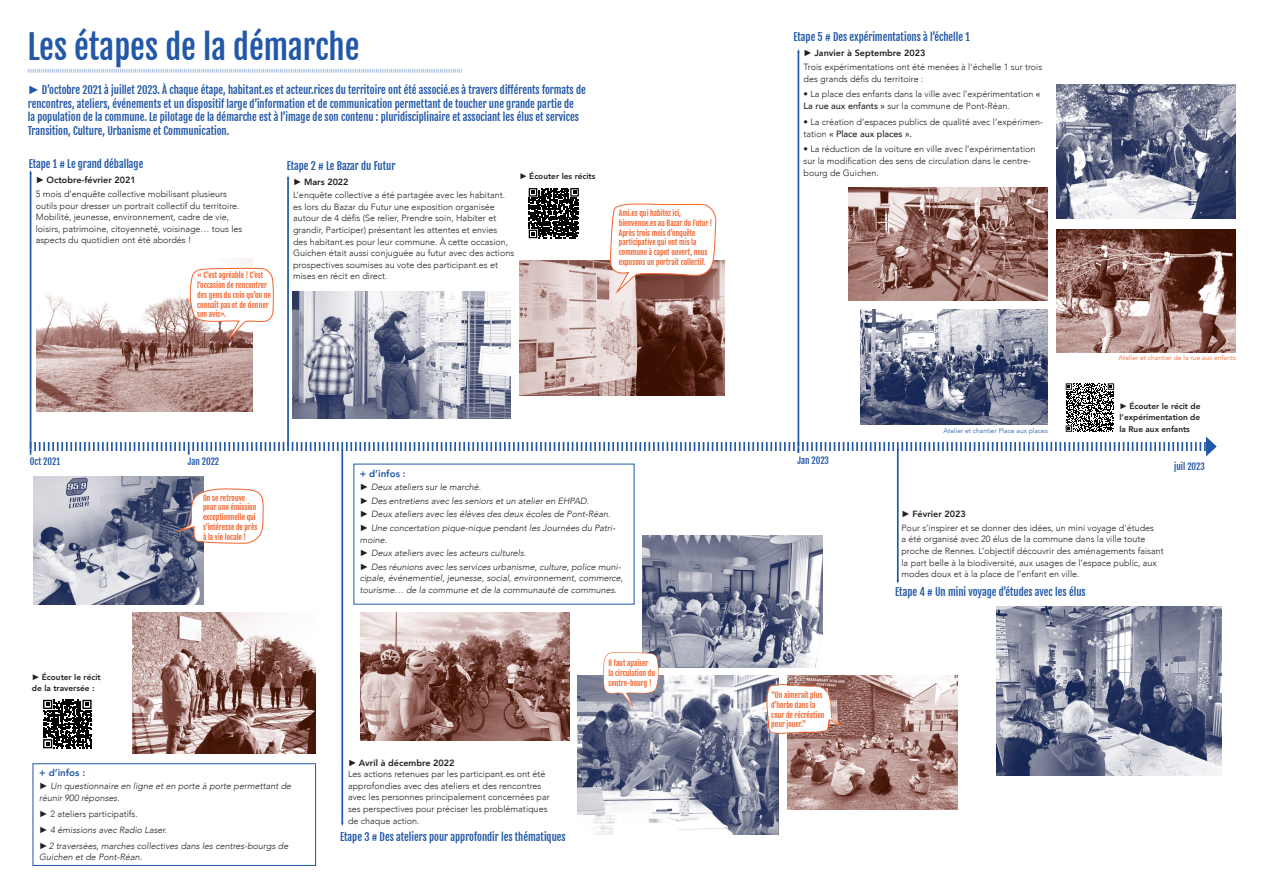
<style>
.page{position:relative;width:1263px;height:893px;background:#fff}
.page>*{position:absolute;margin:0;border:0;box-sizing:border-box;transform-origin:0 0}
.t1{font:33px "Fjalla One";color:#2258a7}
.t2{font:10.5px/13.5px "Fjalla One";color:#2258a7}
.t3{font:800 9.75px "Avenir";color:#2258a7}
.t4{font:300 9px/11.6px "Avenir";color:#231f20}
.t5{font:italic 300 9px/13.5px "Avenir";color:#231f20}
.t6{font:9px "Fjalla One";color:#2258a7}
.t7{font:800 8.25px/11.2px "Avenir";color:#231f20}
.t8{font:7.5px/9.8px "Fjalla One";color:#f2622b}
.t9{font:300 6.75px "Avenir";color:#f2622b}
.t10{font:300 6.75px "Avenir";color:#2258a7}
.s1{font-family:"Century";font-size:12px}
.s2{font-family:"Century";font-weight:400}
.s3{font-weight:800}
.s4{font-family:"Century";font-weight:400;font-style:normal}
.s5{font-style:normal}
.s6{font-weight:500}
</style>
<div class="page">
<hr style="left:30px;top:174px;width:1px;height:275px;background:#2258a7">
<div style="left:33px;top:763px;width:283px;height:103px;border:1px solid #2258a7"></div>
<img style="left:36px;top:259px;width:217px;height:124px">
<img style="left:133px;top:613px;width:183px;height:140px">
<img style="left:34px;top:476px;width:169px;height:128px">
<hr style="left:287px;top:179px;width:2px;height:267px;background:#2258a7">
<img style="left:293px;top:291px;width:218px;height:92px">
<hr style="left:341px;top:450px;width:2px;height:372px;background:#2258a7">
<hr style="left:897px;top:449px;width:2px;height:131px;background:#2258a7">
<hr style="left:797px;top:53px;width:2px;height:393px;background:#2258a7">
<img style="left:361px;top:613px;width:208px;height:127px">
<img style="left:578px;top:676px;width:201px;height:158px">
<img style="left:642px;top:535px;width:180px;height:132px">
<img style="left:787px;top:676px;width:170px;height:134px">
<img style="left:519px;top:261px;width:205px;height:122px">
<img style="left:1057px;top:230px;width:179px;height:122px">
<img style="left:1057px;top:84px;width:179px;height:135px">
<img style="left:860px;top:309px;width:188px;height:74px">
<img style="left:848px;top:188px;width:200px;height:113px">
<img style="left:997px;top:607px;width:225px;height:169px">
<svg style="left:27px;top:69px;width:435px;height:4px"></svg>
<img style="left:766px;top:684px;width:76px;height:50px">
<svg style="left:609px;top:203px;width:108px;height:90px"></svg>
<svg style="left:174px;top:489px;width:90px;height:55px"></svg>
<svg style="left:603px;top:652px;width:56px;height:54px"></svg>
<svg style="left:189px;top:268px;width:85px;height:71px"></svg>
<svg style="left:528px;top:188px;width:48px;height:51px"></svg>
<svg style="left:529px;top:188px;width:50px;height:50px"></svg>
<svg style="left:43px;top:699px;width:49px;height:50px"></svg>
<svg style="left:43px;top:700px;width:49px;height:48px"></svg>
<svg style="left:29px;top:383px;width:1188px;height:73px"></svg>
<h1 class="t1" style="left:27px;top:30px;width:334px">Les étapes de la démarche</h1>
<p class="t2" style="left:28px;top:84px;width:559px"><span class="s1">►</span> D’octobre 2021 à juillet 2023. À chaque étape, habitant.es et acteur.rices du territoire ont été associé.es à travers différents formats de rencontres, ateliers, événements et un dispositif large d’information et de communication permettant de toucher une grande partie de<br>la population de la commune. Le pilotage de la démarche est à l’image de son contenu : pluridisciplinaire et associant les élus et services Transition, Culture, Urbanisme et Communication.</p>
<p class="t2" style="left:29px;top:158px;width:116px">Etape 1 # Le grand déballage</p>
<p class="t4" style="left:36px;top:174px;width:193px;line-height:13.5px"><span class="s2">►</span> <span class="s3">Octobre-février 2021<br></span>5 mois d’enquête collective mobilisant plusieurs</p>
<p class="t4" style="left:36px;top:200px;width:208px">outils pour dresser un portrait collectif du territoire.<br>Mobilité, jeunesse, environnement, cadre de vie, loisirs, patrimoine, citoyenneté, voisinage… tous les aspects du quotidien ont été abordés !</p>
<p class="t8" style="left:197px;top:271px;width:75px">« C’est agréable ! C’est l’occasion de rencontrer des gens du coin qu’on ne connaît pas et de donner son avis».</p>
<p class="t2" style="left:287px;top:159px;width:110px">Etape 2 # Le Bazar du Futur</p>
<p class="t4" style="left:293px;top:175px;width:213px;line-height:13.5px"><span class="s2">►</span> <span class="s3">Mars 2022<br></span>L’enquête collective a été partagée avec les habitant.</p>
<p class="t4" style="left:293px;top:201px;width:223px">es lors du Bazar du Futur une exposition organisée autour de 4 défis (Se relier, Prendre soin, Habiter et grandir, Participer) présentant les attentes et envies<br>des habitant.es pour leur commune. À cette occasion, Guichen était aussi conjuguée au futur avec des actions prospectives soumises au vote des participant.es et mises en récit en direct.</p>
<p class="t7" style="left:519px;top:170px;width:78px"><span class="s2">►</span> Écouter les récits</p>
<p class="t8" style="left:619px;top:209px;width:95px">Ami.es qui habitez ici, bienvenue.es au Bazar du Futur !<br>Après trois mois d’enquête participative qui ont mis la commune à capot ouvert, nous exposons un portrait collectif.</p>
<p class="t6" style="left:30px;top:457px;width:32px">Oct 2021</p>
<p class="t6" style="left:188px;top:457px;width:33px">Jan 2022</p>
<p class="t7" style="left:32px;top:671px;width:70px"><span class="s2">►</span> Écouter le récit de la traversée :</p>
<p class="t8" style="left:203px;top:493px;width:56px">On se retrouve pour une émission exceptionnelle qui s’intéresse de près à la vie locale !</p>
<p class="t3" style="left:39px;top:765px;width:48px">+ d’infos :</p>
<p class="t5" style="left:39px;top:780px;width:253px;line-height:11.6px"><span class="s4">►</span> Un questionnaire en ligne et en porte à porte permettant de réunir 900 réponses.</p>
<p class="t5" style="left:39px;top:806px;width:251px;line-height:15.9px"><span class="s4">►</span> <span class="s5">2 ateliers participatifs.<br></span><span class="s4">►</span> 4 émissions avec Radio Laser.<br><span class="s4">►</span>2 traversées, marches collectives dans les centres-bourgs de</p>
<p class="t5" style="left:39px;top:850px;width:104px">Guichen et de Pont-Réan.</p>
<p class="t3" style="left:360px;top:466px;width:48px">+ d’infos :</p>
<p class="t5" style="left:360px;top:481px;width:257px"><span class="s4">►</span> Deux ateliers sur le marché.<br><span class="s4">►</span> Des entretiens avec les seniors et un atelier en EHPAD.<br><span class="s4">►</span> Deux ateliers avec les élèves des deux écoles de Pont-Réan. <span class="s4">►</span> Une concertation pique-nique pendant les Journées du Patri-</p>
<p class="t5" style="left:360px;top:533px;width:263px">moine.<br><span class="s4">►</span> Deux ateliers avec les acteurs culturels.<br><span class="s4">►</span> Des réunions avec les services urbanisme, culture, police muni-</p>
<p class="t5" style="left:360px;top:572px;width:265px;line-height:11.6px">cipale, événementiel, jeunesse, social, environnement, commerce, tourisme… de la commune et de la communauté de communes.</p>
<p class="t4" style="left:348px;top:757px;width:203px"><span class="s2">►</span> <span class="s3">Avril à décembre 2022<br></span>Les actions retenues par les participant.es ont été approfondies avec des ateliers et des rencontres avec les personnes principalement concernées par ses perspectives pour préciser les problématiques de chaque action.</p>
<p class="t2" style="left:340px;top:830px;width:227px">Etape 3 # Des ateliers pour approfondir les thématiques</p>
<p class="t8" style="left:608px;top:659px;width:48px">Il faut apaiser la circulation du centre-bourg !</p>
<p class="t2" style="left:793px;top:31px;width:178px">Etape 5 # Des expérimentations à l’échelle 1</p>
<p class="t4" style="left:803px;top:47px;width:240px;line-height:13.5px"><span class="s2">►</span> <span class="s3">Janvier à Septembre 2023<br></span>Trois expérimentations ont été menées à l’échelle 1 sur trois</p>
<p class="t4" style="left:803px;top:73px;width:121px">des grands défis du territoire :</p>
<p class="t4" style="left:803px;top:89px;width:238px">• La place des enfants dans la ville avec l’expérimentation <span class="s6">«<br>La rue aux enfants »</span> sur la commune de Pont-Réan.</p>
<p class="t4" style="left:803px;top:116px;width:241px">• La création d’espaces publics de qualité avec l’expérimen&shy;tation <span class="s6">« Place aux places ».</span></p>
<p class="t4" style="left:803px;top:144px;width:233px">• La réduction de la voiture en ville avec l’expérimentation sur la modification des sens de circulation dans le centre&shy;bourg de Guichen.</p>
<p class="t6" style="left:797px;top:455px;width:33px">Jan 2023</p>
<p class="t10" style="left:943px;top:427px;width:106px">Atelier et chantier Place aux places</p>
<p class="t9" style="left:1118px;top:354px;width:119px">Atelier et chantier de la rue aux enfants</p>
<p class="t7" style="left:1119px;top:401px;width:83px;text-align:justify"><span class="s2">►</span> Écouter le récit de l’expérimentation de la Rue aux enfants</p>
<p class="t6" style="left:1174px;top:462px;width:32px">juil 2023</p>
<p class="t4" style="left:901px;top:507px;width:254px;line-height:13.5px"><span class="s2">►</span> <span class="s3">Février 2023<br></span>Pour s’inspirer et se donner des idées, un mini voyage d’études</p>
<p class="t4" style="left:901px;top:533px;width:264px">a été organisé avec 20 élus de la commune dans la ville toute proche de Rennes. L’objectif découvrir des aménagements faisant la part belle à la biodiversité, aux usages de l’espace public, aux modes doux et à la place de l’enfant en ville.</p>
<p class="t8" style="left:771px;top:690px;width:55px">“On aimerait plus d’herbe dans la cour de récréation pour jouer.”</p>
<p class="t2" style="left:895px;top:585px;width:192px">Etape 4 # Un mini voyage d’études avec les élus</p>
</div>
